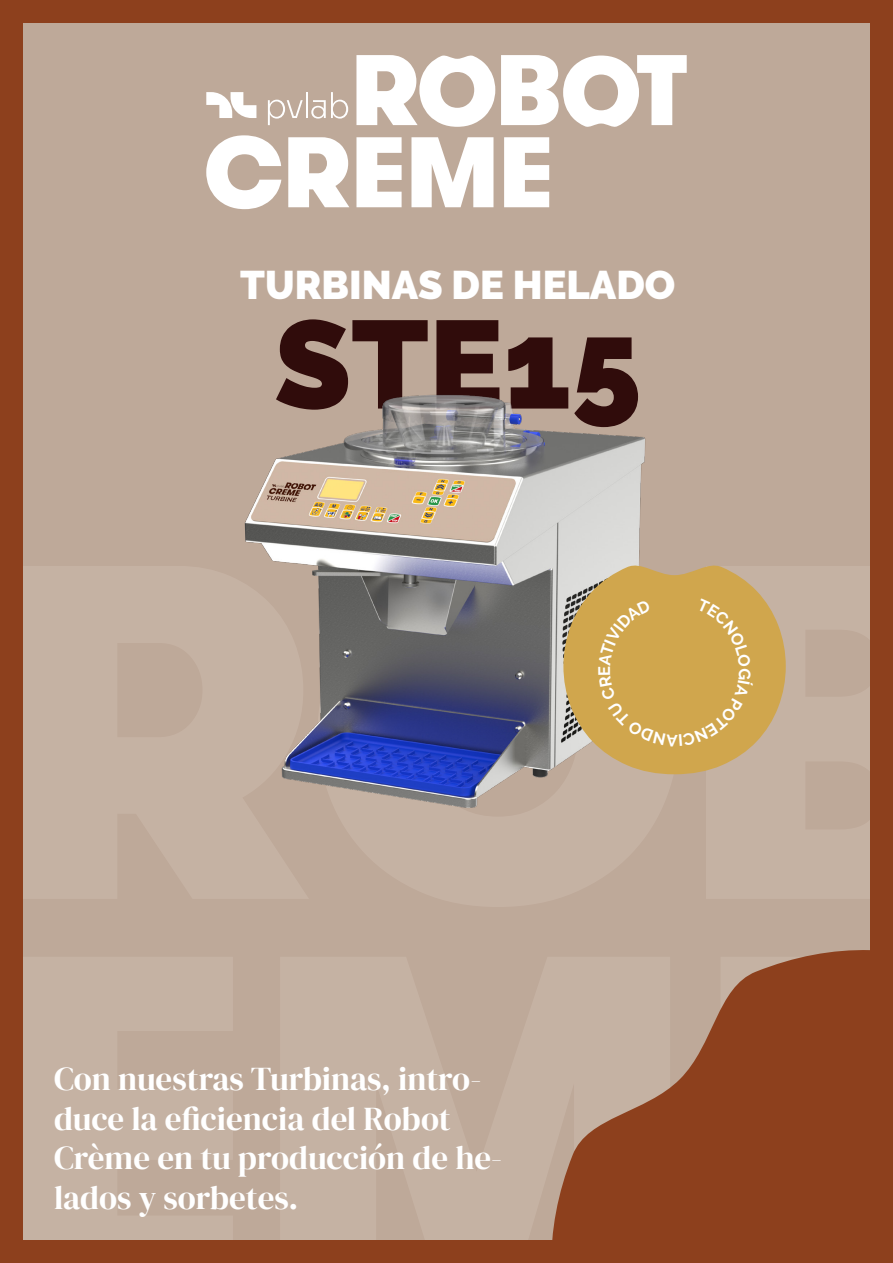
<style>
.page{position:relative;width:893px;height:1263px;background:#8d401d}
.page>*{position:absolute;margin:0;border:0;box-sizing:border-box;transform-origin:0 0}
.t1{font:900 124.5px "Raleway";color:#300c0b}
.t2{font:900 39.9px "Raleway";color:#fff}
.Style_de_paragraphe{font:33px/39.6px "DM Serif Display";color:#fff}
.t3{font:700 16.5px "Raleway";color:#fff}
</style>
<div class="page">
<div style="left:23px;top:23px;width:847px;height:1216px;background:#bea999"></div>
<svg style="left:550px;top:950px;width:320px;height:290px;fill:#8d401d"></svg>
<svg style="left:206px;top:92px;width:50px;height:26px"></svg>
<svg style="left:268px;top:100px;width:35px;height:25px"></svg>
<hr style="left:306px;top:92px;width:2px;height:26px;background:#fff">
<svg style="left:311px;top:92px;width:37px;height:27px"></svg>
<svg style="left:356px;top:55px;width:139px;height:72px"></svg>
<svg style="left:501px;top:55px;width:186px;height:72px"></svg>
<svg style="left:206px;top:135px;width:75px;height:74px"></svg>
<svg style="left:288px;top:137px;width:61px;height:70px"></svg>
<svg style="left:356px;top:137px;width:46px;height:70px"></svg>
<svg style="left:411px;top:137px;width:82px;height:70px"></svg>
<svg style="left:504px;top:137px;width:45px;height:70px"></svg>
<img style="left:244px;top:394px;width:438px;height:414px">
<svg style="left:563px;top:561px;width:223px;height:213px;fill:#d0a64d"></svg>
<div style="left:598px;top:598px;width:155px;height:148px;background:#d0a64d"></div>
<p class="t2" style="left:240px;top:262px;width:437px">TURBINAS DE HELADO</p>
<p class="t1" style="left:274px;top:292px;width:368px">STE15</p>
<p class="t3" style="left:595px;top:676px;width:12px;rotate:-90deg">E</p>
<p class="Style_de_paragraphe" style="left:54px;top:1059px;width:450px">Con nuestras Turbinas, intro&shy;duce la eficiencia del Robot<br>Crème en tu producción de he&shy;lados y sorbetes.</p>
</div>
